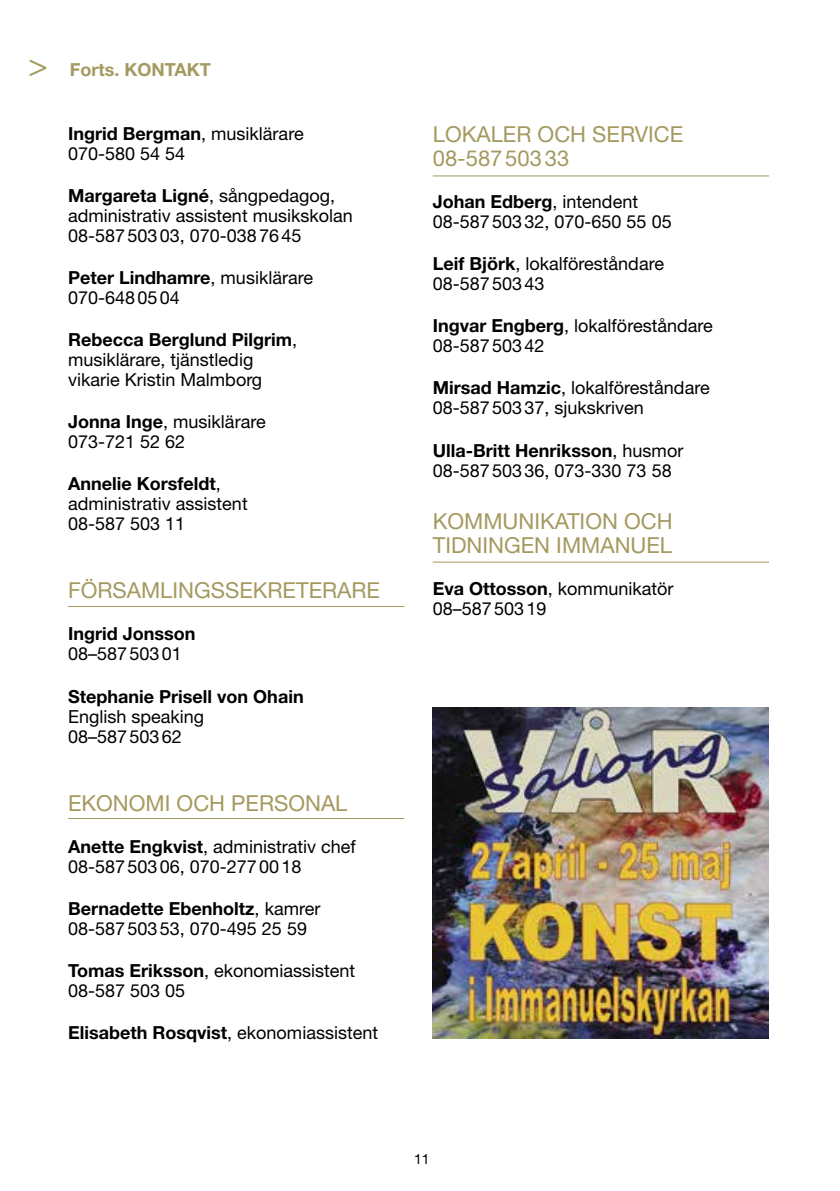
<style>
.page{position:relative;width:840px;height:1191px;background:#fff}
.page>*{position:absolute;margin:0;border:0;box-sizing:border-box;transform-origin:0 0}
.t1{font:22px/24px "Helvetica Neue LT Std";color:#a4995f}
.t2{font:18px/20px "Helvetica Neue LT Std";color:#000}
.t3{font:700 18px "Helvetica Neue LT Std";color:#000}
.t4{font:700 18px "Helvetica Neue LT Std";color:#a4995f}
.t5{font:14px "Helvetica Neue LT Std";color:#000}
.s1{font-weight:400;font-size:32px}
.s2{font-weight:700}
.s3{font-weight:400}
</style>
<div class="page">
<img style="left:432px;top:707px;width:336px;height:331px">
<hr style="left:68px;top:606px;width:336px;height:1px;background:#a4995f">
<hr style="left:68px;top:818px;width:336px;height:1px;background:#a4995f">
<hr style="left:432px;top:175px;width:336px;height:1px;background:#a4995f">
<hr style="left:432px;top:561px;width:336px;height:1px;background:#a4995f">
<p class="t4" style="left:28px;top:58px;width:184px"><span class="s1">&gt;</span> Forts. KONTAKT</p>
<p class="t2" style="left:68px;top:124px;width:237px"><span class="s2">Ingrid Bergman</span>, musiklärare<br>070-580 54 54</p>
<p class="t2" style="left:68px;top:186px;width:286px"><span class="s2">Margareta Ligné</span>, sångpedagog, administrativ assistent musikskolan<br>08-58750303, 070-0387645</p>
<p class="t2" style="left:68px;top:268px;width:246px"><span class="s2">Peter Lindhamre</span>, musiklärare<br>070-6480504</p>
<p class="t2" style="left:68px;top:330px;width:230px"><span class="s2">Rebecca Berglund Pilgrim</span>, musiklärare, tjänstledig vikarie Kristin Malmborg</p>
<p class="t2" style="left:68px;top:412px;width:199px"><span class="s2">Jonna Inge</span>, musiklärare<br>073-721 52 62</p>
<p class="t2" style="left:68px;top:474px;width:181px"><span class="s2">Annelie Korsfeldt</span>, administrativ assistent<br>08-587 503 11</p>
<p class="t1" style="left:68px;top:578px;width:313px">FÖRSAMLINGSSEKRETERARE</p>
<p class="t3" style="left:68px;top:623px;width:129px">Ingrid Jonsson</p>
<p class="t2" style="left:68px;top:644px;width:115px">08–58750301</p>
<p class="t3" style="left:68px;top:685px;width:237px">Stephanie Prisell von Ohain</p>
<p class="t2" style="left:68px;top:706px;width:138px">English speaking<br>08–58750362</p>
<p class="t1" style="left:68px;top:790px;width:281px">EKONOMI OCH PERSONAL</p>
<p class="t2" style="left:68px;top:836px;width:289px"><span class="s2">Anette Engkvist</span>, administrativ chef<br>08-58750306, 070-2770018</p>
<p class="t2" style="left:68px;top:898px;width:254px"><span class="s2">Bernadette Ebenholtz</span>, kamrer<br>08-58750353, 070-495 25 59</p>
<p class="t2" style="left:68px;top:960px;width:288px"><span class="s2">Tomas Eriksson</span>, ekonomiassistent<br>08-587 503 05</p>
<p class="t3" style="left:68px;top:1021px;width:311px">Elisabeth Rosqvist<span class="s3">, ekonomiassistent</span></p>
<p class="t1" style="left:432px;top:122px;width:252px">LOKALER OCH SERVICE<br>08-58750333</p>
<p class="t2" style="left:432px;top:192px;width:240px"><span class="s2">Johan Edberg</span>, intendent<br>08-58750332, 070-650 55 05</p>
<p class="t2" style="left:432px;top:254px;width:233px"><span class="s2">Leif Björk</span>, lokalföreståndare<br>08-58750343</p>
<p class="t2" style="left:432px;top:316px;width:281px"><span class="s2">Ingvar Engberg</span>, lokalföreståndare<br>08-58750342</p>
<p class="t2" style="left:432px;top:378px;width:278px"><span class="s2">Mirsad Hamzic</span>, lokalföreståndare<br>08-58750337, sjukskriven</p>
<p class="t2" style="left:432px;top:440px;width:252px"><span class="s2">Ulla-Britt Henriksson</span>, husmor<br>08-58750336, 073-330 73 58</p>
<p class="t1" style="left:432px;top:508px;width:241px">KOMMUNIKATION OCH<br>TIDNINGEN IMMANUEL</p>
<p class="t2" style="left:432px;top:578px;width:242px"><span class="s2">Eva Ottosson</span>, kommunikatör<br>08–58750319</p>
<p class="t5" style="left:414px;top:1150px;width:17px">11</p>
</div>
